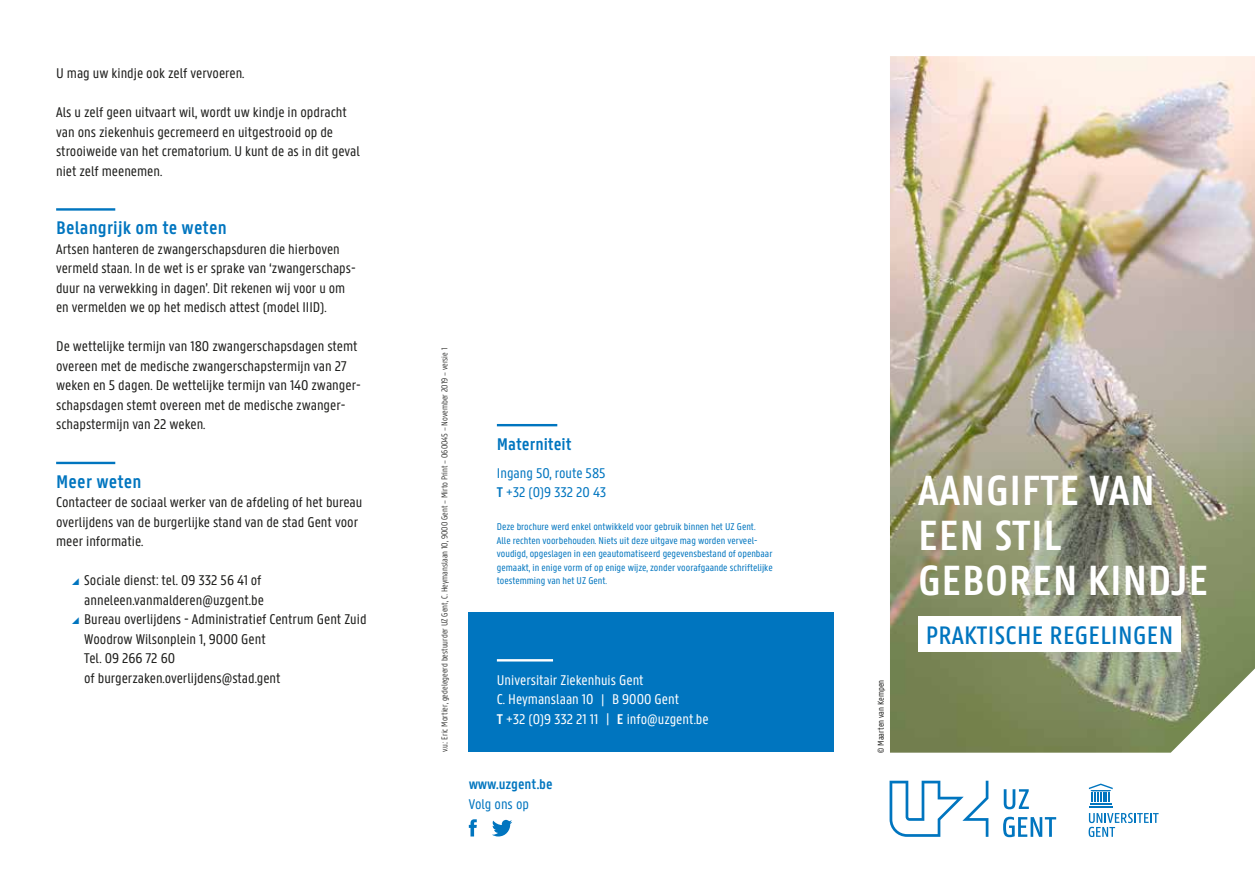
<style>
.page{position:relative;width:1255px;height:893px;background:#fff}
.page>*{position:absolute;margin:0;border:0;box-sizing:border-box;transform-origin:0 0}
.t1{font:600 45px/45px "U Gent Panno Text";letter-spacing:.01em;color:#fff}
.t2{font:500 27px "U Gent Panno Text";letter-spacing:.01em;color:#0075bf}
.t3{font:600 19.5px "U Gent Panno Text";letter-spacing:.01em;color:#0075bf}
.t4{font:600 18px "U Gent Panno Text";color:#0075bf}
.t5{font:15px/19.5px "U Gent Panno Text";color:#1d1d1b}
.t6{font:15px/19.5px "U Gent Panno Text";color:#fff}
.t7{font:15px/19.5px "U Gent Panno Text";color:#0075bf}
.t8{font:600 15px "U Gent Panno Text";color:#0075bf}
.t9{font:10.5px/13.5px "U Gent Panno Text";color:#0075bf}
.t10{font:300 9px "U Gent Panno Text";color:#1d1d1b}
.t11{font:9px "U Gent Panno Text";color:#1d1d1b}
.s1{font-weight:600}
</style>
<div class="page">
<svg style="left:1088px;top:783px;width:24px;height:24px"></svg>
<svg style="left:1088px;top:813px;width:70px;height:24px"></svg>
<svg style="left:889px;top:781px;width:99px;height:56px"></svg>
<svg style="left:1003px;top:789px;width:25px;height:20px"></svg>
<svg style="left:1003px;top:817px;width:53px;height:20px"></svg>
<div style="left:469px;top:612px;width:364px;height:140px;background:#0075bf"></div>
<img style="left:890px;top:56px;width:364px;height:697px">
<hr style="left:497px;top:659px;width:56px;height:2px;background:#fff">
<svg style="left:469px;top:819px;width:8px;height:17px"></svg>
<svg style="left:492px;top:820px;width:20px;height:16px"></svg>
<hr style="left:56px;top:208px;width:59px;height:3px;background:#0075bf">
<hr style="left:56px;top:462px;width:59px;height:2px;background:#0075bf">
<hr style="left:497px;top:424px;width:60px;height:2px;background:#0075bf">
<div style="left:918px;top:616px;width:262px;height:35px;background:#fff"></div>
<p class="t5" style="left:56px;top:63px;width:190px">U mag uw kindje ook zelf vervoeren.</p>
<p class="t5" style="left:56px;top:102px;width:305px">Als u zelf geen uitvaart wil, wordt uw kindje in opdracht van ons ziekenhuis gecremeerd en uitgestrooid op de strooiweide van het crematorium. U kunt de as in dit geval niet zelf meenemen.</p>
<h3 class="t3" style="left:56px;top:216px;width:172px">Belangrijk om te weten</h3>
<p class="t5" style="left:56px;top:239px;width:301px">Artsen hanteren de zwangerschapsduren die hierboven vermeld staan. In de wet is er sprake van ‘zwangerschaps&shy;duur na verwekking in dagen’. Dit rekenen wij voor u om en vermelden we op het medisch attest (model IIID).</p>
<p class="t5" style="left:56px;top:336px;width:306px">De wettelijke termijn van 180 zwangerschapsdagen stemt overeen met de medische zwangerschapstermijn van 27 weken en 5 dagen. De wettelijke termijn van 140 zwanger&shy;schapsdagen stemt overeen met de medische zwanger&shy;schapstermijn van 22 weken.</p>
<h3 class="t3" style="left:56px;top:469px;width:87px">Meer weten</h3>
<p class="t5" style="left:56px;top:492px;width:308px">Contacteer de sociaal werker van de afdeling of het bureau overlijdens van de burgerlijke stand van de stad Gent voor meer informatie.</p>
<p class="t5" style="left:84px;top:570px;width:284px">Sociale dienst: tel. 09 332 56 41 of anneleen.vanmalderen@uzgent.be<br>Bureau overlijdens - Administratief Centrum Gent Zuid Woodrow Wilsonplein 1, 9000 Gent<br>Tel. 09 266 72 60<br>of burgerzaken.overlijdens@stad.gent</p>
<p class="t10" style="left:439px;top:752px;width:406px;rotate:-90deg">v.u.: Eric Mortier, gedelegeerd bestuurder UZ Gent, C. Heymanslaan 10, 9000 Gent – Mirto Print – 060045 – November 2019 – versie 1</p>
<p class="t4" style="left:497px;top:433px;width:76px">Materniteit</p>
<p class="t7" style="left:497px;top:463px;width:111px">Ingang 50, route 585<br><span class="s1">T</span> +32 (0)9 332 20 43</p>
<p class="t9" style="left:497px;top:520px;width:277px">Deze brochure werd enkel ontwikkeld voor gebruik binnen het UZ Gent.<br>Alle rechten voorbehouden. Niets uit deze uitgave mag worden verveel&shy;voudigd, opgeslagen in een geautomatiseerd gegevensbestand of openbaar gemaakt, in enige vorm of op enige wijze, zonder voorafgaande schriftelijke toestemming van het UZ Gent.</p>
<p class="t6" style="left:497px;top:670px;width:213px">Universitair Ziekenhuis Gent<br>C. Heymanslaan 10 | B 9000 Gent<br><span class="s1">T</span> +32 (0)9 332 21 11 | <span class="s1">E</span> info@uzgent.be</p>
<p class="t8" style="left:469px;top:775px;width:85px">www.uzgent.be</p>
<p class="t7" style="left:469px;top:794px;width:62px">Volg ons op</p>
<p class="t11" style="left:875px;top:753px;width:75px;rotate:-90deg">© Maarten van Kempen</p>
<h1 class="t1" style="left:918px;top:468px;width:292px">AANGIFTE VAN<br>EEN STIL<br>GEBOREN KINDJE</h1>
<h2 class="t2" style="left:925px;top:619px;width:249px">PRAKTISCHE REGELINGEN</h2>
</div>
